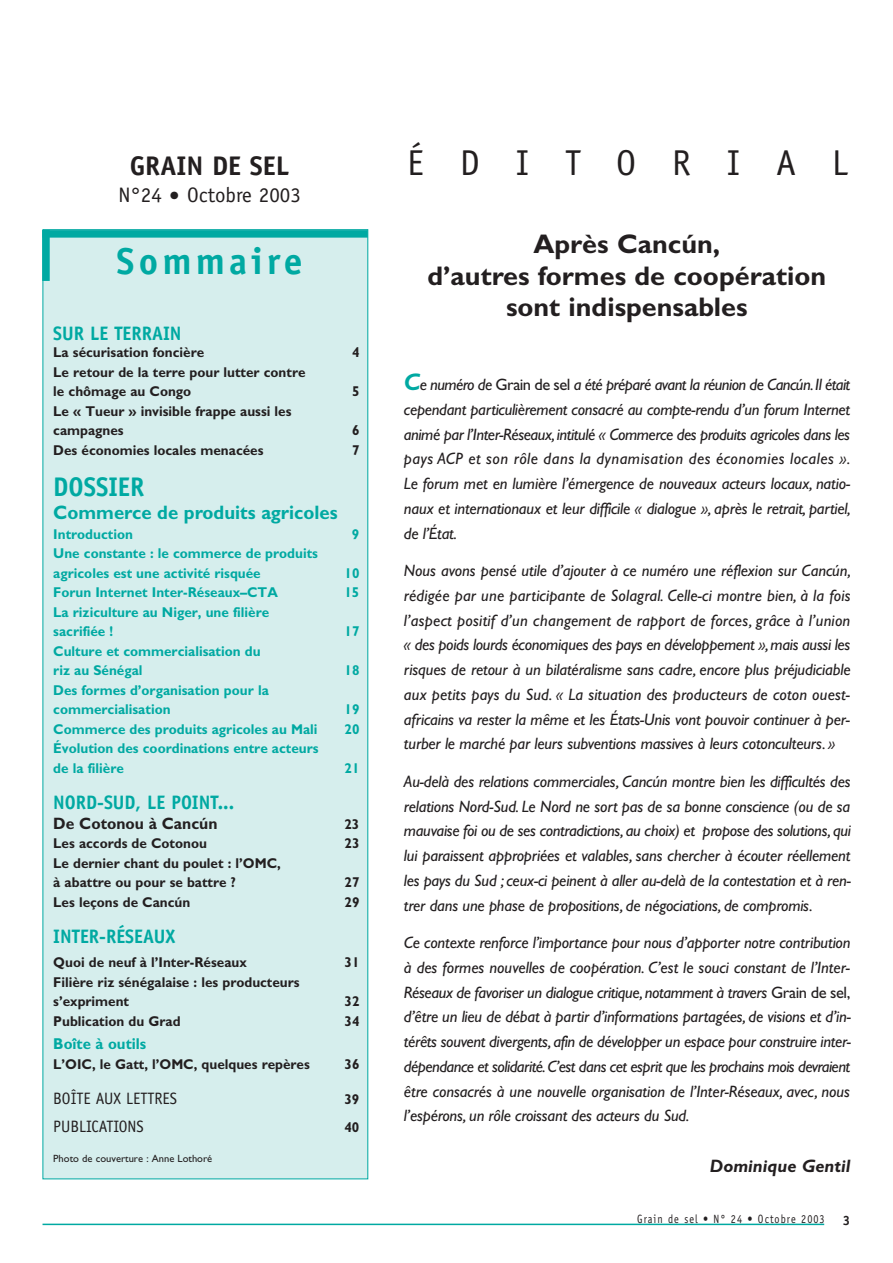
<style>
.page{position:relative;width:893px;height:1263px;background:#fff}
.page>*{position:absolute;margin:0;border:0;box-sizing:border-box;transform-origin:0 0}
.t1{font:700 37.5px "Officina Sans";letter-spacing:.11em;color:#00a9a2}
.t2{font:36px "Officina Sans";letter-spacing:1em;color:#231f20}
.t3{font:700 27px/31.5px "Gill Sans";color:#231f20;text-align:center}
.t4{font:700 27px "Officina Sans";color:#231f20}
.t5{font:700 27px "Officina Sans";color:#00a9a2;scale:.95 1}
.t6{font:21px "Officina Sans";color:#231f20}
.t7{font:700 19.5px "Officina Sans";color:#00a9a2;scale:.95 1}
.t8{font:700 19.5px "Gill Sans";color:#00a9a2;scale:.95 1}
.t9{font:italic 700 18px "Gill Sans";color:#231f20}
.t10{font:italic 16.5px/24.8px "Gill Sans";letter-spacing:-.01em;color:#231f20;text-align:justify}
.t11{font:16.5px "Officina Sans";color:#231f20;scale:.95 1}
.t12{font:700 16.5px "Gill Sans";color:#231f20;scale:.95 1}
.t13{font:700 15.75px "Gill Sans";color:#00a9a2;scale:.95 1}
.t14{font:700 14.25px/19.5px "Gill Sans";color:#231f20;scale:.95 1}
.t15{font:700 14.25px/19.5px "Gill Sans";color:#00a9a2;scale:.95 1}
.t16{font:700 13.5px "Officina Sans";color:#231f20}
.t17{font:12px "Officina Sans";letter-spacing:.1em;color:#231f20;scale:.85 1}
.t18{font:10.5px "Gill Sans";color:#231f20}
.s1{font-weight:700;font-size:24px;color:#00a9a2}
.s2{font-style:normal}
</style>
<div class="page">
<div style="left:43px;top:230px;width:325px;height:949px;background:#d6eeed"></div>
<div style="left:42px;top:230px;width:8px;height:51px;background:#00a9a2"></div>
<div style="left:43px;top:230px;width:325px;height:8px;background:#00a9a2"></div>
<hr style="left:43px;top:1223px;width:781px;height:2px;background:#00a9a2">
<h3 class="t4" style="left:130px;top:155px;width:161px">GRAIN DE SEL</h3>
<p class="t6" style="left:118px;top:187px;width:184px">N°24 • Octobre 2003</p>
<h1 class="t1" style="left:117px;top:247px;width:188px">Sommaire</h1>
<p class="t7" style="left:53px;top:326px;width:137px">SUR LE TERRAIN</p>
<p class="t14" style="left:53px;top:344px;width:160px">La sécurisation foncière</p>
<p class="t14" style="left:352px;top:344px;width:9px">4</p>
<p class="t14" style="left:53px;top:363px;width:267px">Le retour de la terre pour lutter contre le chômage au Congo</p>
<p class="t14" style="left:352px;top:383px;width:9px">5</p>
<p class="t14" style="left:53px;top:402px;width:252px">Le « Tueur » invisible frappe aussi les campagnes</p>
<p class="t14" style="left:352px;top:422px;width:9px">6</p>
<p class="t14" style="left:53px;top:441px;width:223px">Des économies locales menacées</p>
<p class="t14" style="left:352px;top:441px;width:9px">7</p>
<h3 class="t5" style="left:53px;top:476px;width:97px">DOSSIER</h3>
<p class="t8" style="left:53px;top:505px;width:301px">Commerce de produits agricoles</p>
<p class="t15" style="left:53px;top:525px;width:85px">Introduction</p>
<p class="t15" style="left:352px;top:525px;width:9px">9</p>
<p class="t15" style="left:53px;top:545px;width:280px">Une constante : le commerce de produits agricoles est une activité risquée</p>
<p class="t15" style="left:345px;top:564px;width:17px">10</p>
<p class="t15" style="left:53px;top:584px;width:238px">Forun Internet Inter-Réseaux–CTA</p>
<p class="t15" style="left:344px;top:584px;width:17px">15</p>
<p class="t15" style="left:53px;top:603px;width:229px">La riziculture au Niger, une filière sacrifiée !</p>
<p class="t15" style="left:345px;top:623px;width:17px">17</p>
<p class="t15" style="left:53px;top:642px;width:220px">Culture et commercialisation du riz au Sénégal</p>
<p class="t15" style="left:53px;top:681px;width:228px">Des formes d’organisation pour la commercialisation</p>
<p class="t15" style="left:345px;top:662px;width:17px">18</p>
<p class="t15" style="left:345px;top:701px;width:17px">19</p>
<p class="t15" style="left:53px;top:720px;width:280px">Commerce des produits agricoles au Mali</p>
<p class="t15" style="left:345px;top:720px;width:17px">20</p>
<p class="t15" style="left:53px;top:740px;width:281px">Évolution des coordinations entre acteurs de la filière</p>
<p class="t15" style="left:345px;top:759px;width:17px">21</p>
<p class="t7" style="left:53px;top:795px;width:192px">NORD-SUD, LE POINT...</p>
<p class="t12" style="left:53px;top:817px;width:174px">De Cotonou à Cancún</p>
<p class="t14" style="left:344px;top:815px;width:17px">23</p>
<p class="t14" style="left:53px;top:835px;width:163px">Les accords de Cotonou</p>
<p class="t14" style="left:345px;top:835px;width:17px">23</p>
<p class="t14" style="left:53px;top:854px;width:241px">Le dernier chant du poulet : l’OMC, à abattre ou pour se battre ?</p>
<p class="t14" style="left:345px;top:874px;width:17px">27</p>
<p class="t14" style="left:53px;top:893px;width:146px">Les leçons de Cancún</p>
<p class="t14" style="left:345px;top:893px;width:17px">29</p>
<p class="t7" style="left:53px;top:929px;width:130px">INTER-RÉSEAUX</p>
<p class="t14" style="left:53px;top:954px;width:205px">Quoi de neuf à l’Inter-Réseaux</p>
<p class="t14" style="left:345px;top:954px;width:17px">31</p>
<p class="t14" style="left:53px;top:973px;width:261px">Filière riz sénégalaise : les producteurs s’expriment</p>
<p class="t14" style="left:345px;top:993px;width:17px">32</p>
<p class="t14" style="left:53px;top:1012px;width:135px">Publication du Grad</p>
<p class="t14" style="left:345px;top:1012px;width:17px">34</p>
<p class="t13" style="left:53px;top:1038px;width:99px">Boîte à outils</p>
<p class="t14" style="left:53px;top:1055px;width:272px">L’OIC, le Gatt, l’OMC, quelques repères</p>
<p class="t14" style="left:345px;top:1055px;width:17px">36</p>
<p class="t11" style="left:53px;top:1092px;width:132px">BOÎTE AUX LETTRES</p>
<p class="t14" style="left:344px;top:1091px;width:17px">39</p>
<p class="t11" style="left:53px;top:1120px;width:97px">PUBLICATIONS</p>
<p class="t14" style="left:344px;top:1119px;width:17px">40</p>
<p class="t18" style="left:53px;top:1154px;width:160px">Photo de couverture : Anne Lothoré</p>
<h2 class="t2" style="left:407px;top:149px;width:442px">ÉDITORIAL</h2>
<h3 class="t3" style="left:428px;top:231px;width:400px">Après Cancún,<br>d’autres formes de coopération sont indispensables</h3>
<p class="t10" style="left:404px;top:374px;width:448px"><span class="s1">C</span>e numéro de <span class="s2">Grain de sel</span> a été préparé avant la réunion de Cancún.Il était cependant particulièrement consacré au compte-rendu d’un forum Internet animé par l’Inter-Réseaux,intitulé « Commerce des produits agricoles dans les pays ACP et son rôle dans la dynamisation des économies locales ».<br>Le forum met en lumière l’émergence de nouveaux acteurs locaux, natio&shy;naux et internationaux et leur difficile « dialogue », après le retrait, partiel, de l’État.</p>
<p class="t10" style="left:404px;top:560px;width:448px">Nous avons pensé utile d’ajouter à ce numéro une réflexion sur Cancún, rédigée par une participante de Solagral. Celle-ci montre bien, à la fois l’aspect positif d’un changement de rapport de forces, grâce à l’union « des poids lourds économiques des pays en développement »,mais aussi les risques de retour à un bilatéralisme sans cadre, encore plus préjudiciable aux petits pays du Sud. « La situation des producteurs de coton ouest&shy;africains va rester la même et les États-Unis vont pouvoir continuer à per&shy;turber le marché par leurs subventions massives à leurs cotonculteurs. »</p>
<p class="t10" style="left:404px;top:770px;width:448px">Au-delà des relations commerciales, Cancún montre bien les difficultés des relations Nord-Sud. Le Nord ne sort pas de sa bonne conscience (ou de sa mauvaise foi ou de ses contradictions,au choix) et propose des solutions,qui lui paraissent appropriées et valables, sans chercher à écouter réellement les pays du Sud ; ceux-ci peinent à aller au-delà de la contestation et à ren&shy;trer dans une phase de propositions, de négociations, de compromis.</p>
<p class="t10" style="left:404px;top:932px;width:449px">Ce contexte renforce l’importance pour nous d’apporter notre contribution à des formes nouvelles de coopération. C’est le souci constant de l’Inter-Réseaux de favoriser un dialogue critique,notamment à travers <span class="s2">Grain de sel, </span>d’être un lieu de débat à partir d’informations partagées, de visions et d’in&shy;térêts souvent divergents,afin de développer un espace pour construire inter&shy;dépendance et solidarité.C’est dans cet esprit que les prochains mois devraient être consacrés à une nouvelle organisation de l’Inter-Réseaux, avec, nous l’espérons, un rôle croissant des acteurs du Sud.</p>
<p class="t9" style="left:710px;top:1159px;width:142px">Dominique Gentil</p>
<p class="t17" style="left:637px;top:1215px;width:222px">Grain de sel • N° 24 • Octobre 2003</p>
<p class="t16" style="left:843px;top:1215px;width:9px">3</p>
</div>
